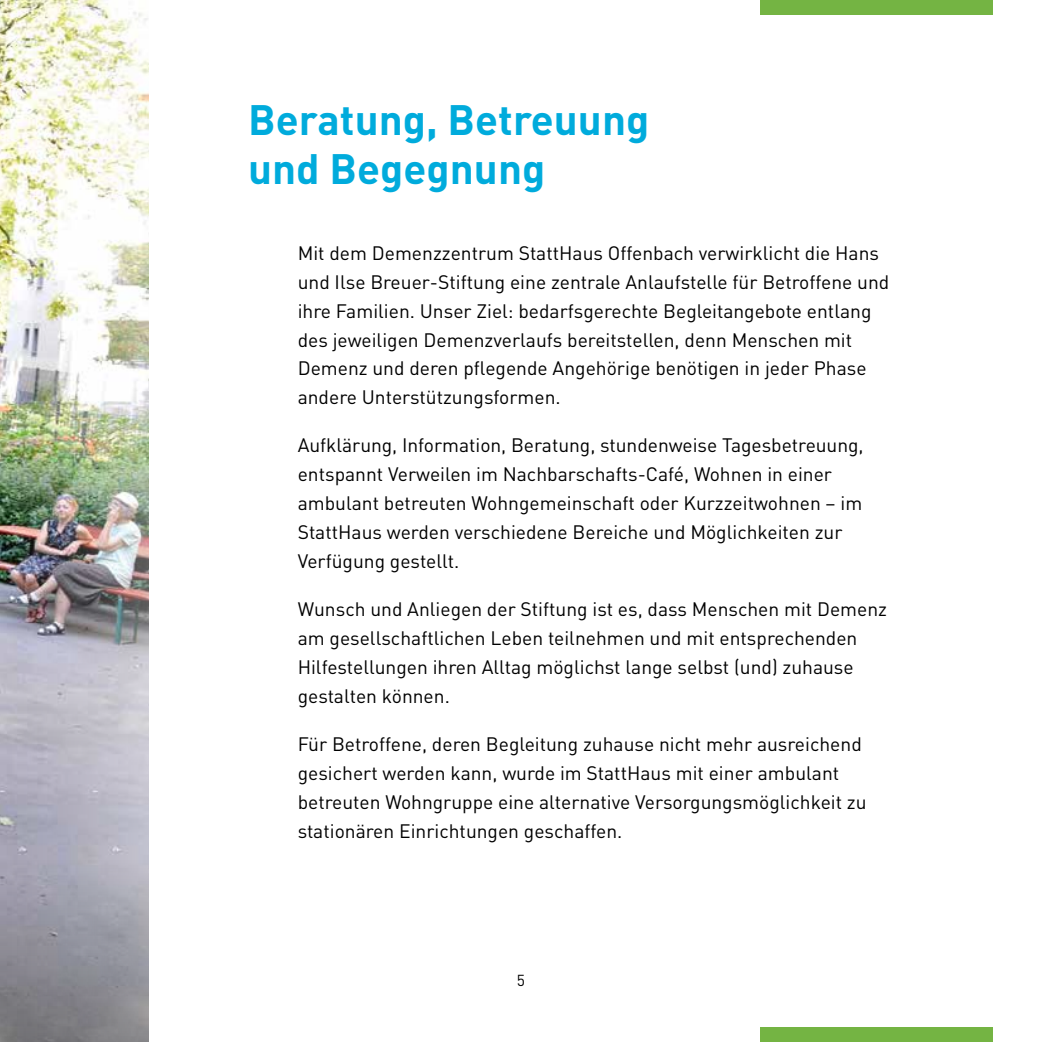
<style>
.page{position:relative;width:1042px;height:1042px;background:#fff}
.page>*{position:absolute;margin:0;border:0;box-sizing:border-box;transform-origin:0 0}
.t1{font:700 42px/49px "DINOT";color:#00abdc}
.t2{font:19.25px/28.9px "DINOT";color:#000}
.t3{font:15.75px "DINOT";color:#000}
</style>
<div class="page">
<img style="left:0;top:0;width:149px;height:837px">
<svg style="left:0;top:837px;width:149px;height:205px;background:#96959f"></svg>
<div style="left:760px;top:1027px;width:232px;height:15px;background:#74b443"></div>
<div style="left:760px;top:0;width:232px;height:15px;background:#74b443"></div>
<h1 class="t1" style="left:248px;top:93px;width:403px">Beratung, Betreuung und Begegnung</h1>
<p class="t2" style="left:298px;top:238px;width:593px">Mit dem Demenzzentrum StattHaus Offenbach verwirklicht die Hans und Ilse Breuer-Stiftung eine zentrale Anlaufstelle für Betroffene und ihre Familien. Unser Ziel: bedarfsgerechte Begleitangebote entlang des jeweiligen Demenzverlaufs bereitstellen, denn Menschen mit Demenz und deren pflegende Angehörige benötigen in jeder Phase andere Unterstützungsformen.</p>
<p class="t2" style="left:298px;top:430px;width:567px">Aufklärung, Information, Beratung, stundenweise Tagesbetreuung, entspannt Verweilen im Nachbarschafts-Café, Wohnen in einer ambulant betreuten Wohngemeinschaft oder Kurzzeitwohnen – im StattHaus werden verschiedene Bereiche und Möglichkeiten zur Verfügung gestellt.</p>
<p class="t2" style="left:298px;top:594px;width:591px">Wunsch und Anliegen der Stiftung ist es, dass Menschen mit Demenz am gesellschaftlichen Leben teilnehmen und mit entsprechenden Hilfestellungen ihren Alltag möglichst lange selbst (und) zuhause gestalten können.</p>
<p class="t2" style="left:298px;top:729px;width:570px">Für Betroffene, deren Begleitung zuhause nicht mehr ausreichend gesichert werden kann, wurde im StattHaus mit einer ambulant betreuten Wohngruppe eine alternative Versorgungsmöglichkeit zu stationären Einrichtungen geschaffen.</p>
<p class="t3" style="left:517px;top:970px;width:10px">5</p>
</div>
